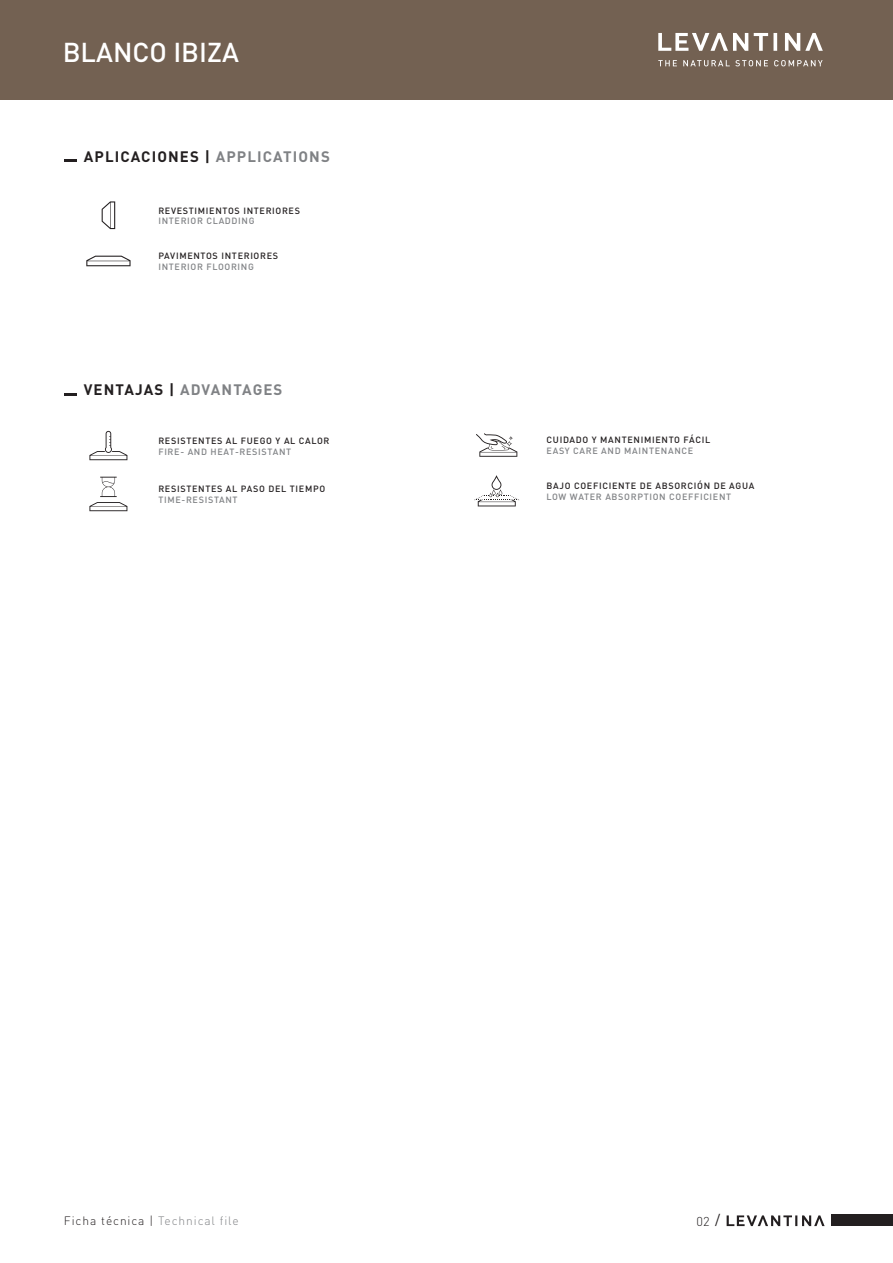
<style>
.page{position:relative;width:893px;height:1263px;background:#fff}
.page>*{position:absolute;margin:0;border:0;box-sizing:border-box;transform-origin:0 0}
.t1{font:500 27px "DIN";color:#fff}
.t2{font:700 15px "DIN";letter-spacing:.075em;color:#231f20}
.t3{font:700 15px "DIN";letter-spacing:.075em;color:#808285}
.t4{font:300 12.75px "DIN";color:#231f20}
.t5{font:300 12px "DIN";letter-spacing:.075em;color:#231f20}
.t6{font:500 9px "DIN";letter-spacing:.075em;color:#231f20}
.t7{font:500 9px "DIN";letter-spacing:.075em;color:#808285}
.s1{color:#808285}
.s2{color:#231f20}
.s3{font-weight:400;font-size:14.25px}
</style>
<div class="page">
<div style="left:0;top:0;width:893px;height:100px;background:#736152"></div>
<svg style="left:658px;top:33px;width:165px;height:33px"></svg>
<svg style="left:64px;top:159px;width:13px;height:2px"></svg>
<div style="left:831px;top:1215px;width:62px;height:11px;background:#231f20"></div>
<svg style="left:727px;top:1215px;width:98px;height:11px"></svg>
<svg style="left:102px;top:201px;width:13px;height:28px"></svg>
<svg style="left:86px;top:256px;width:45px;height:10px"></svg>
<svg style="left:64px;top:393px;width:13px;height:2px"></svg>
<svg style="left:89px;top:431px;width:38px;height:29px"></svg>
<svg style="left:89px;top:477px;width:38px;height:34px"></svg>
<svg style="left:476px;top:433px;width:41px;height:24px"></svg>
<svg style="left:474px;top:475px;width:45px;height:31px"></svg>
<h1 class="t1" style="left:63px;top:34px;width:178px">BLANCO IBIZA</h1>
<h2 class="t2" style="left:84px;top:146px;width:248px">APLICACIONES | <span class="s1">APPLICATIONS</span></h2>
<p class="t6" style="left:158px;top:204px;width:143px">REVESTIMIENTOS INTERIORES</p>
<p class="t7" style="left:158px;top:215px;width:98px">INTERIOR CLADDING</p>
<p class="t6" style="left:158px;top:250px;width:121px">PAVIMENTOS INTERIORES</p>
<p class="t7" style="left:158px;top:261px;width:97px">INTERIOR FLOORING</p>
<h2 class="t3" style="left:84px;top:380px;width:200px"><span class="s2">VENTAJAS |</span> ADVANTAGES</h2>
<p class="t6" style="left:158px;top:434px;width:173px">RESISTENTES AL FUEGO Y AL CALOR</p>
<p class="t7" style="left:158px;top:445px;width:134px">FIRE- AND HEAT-RESISTANT</p>
<p class="t6" style="left:158px;top:483px;width:168px">RESISTENTES AL PASO DEL TIEMPO</p>
<p class="t7" style="left:158px;top:494px;width:81px">TIME-RESISTANT</p>
<p class="t6" style="left:547px;top:434px;width:165px">CUIDADO Y MANTENIMIENTO FÁCIL</p>
<p class="t7" style="left:547px;top:445px;width:148px">EASY CARE AND MAINTENANCE</p>
<p class="t6" style="left:547px;top:480px;width:209px">BAJO COEFICIENTE DE ABSORCIÓN DE AGUA</p>
<p class="t7" style="left:547px;top:490px;width:186px">LOW WATER ABSORPTION COEFFICIENT</p>
<h3 class="t5" style="left:64px;top:1213px;width:176px">Ficha técnica | <span class="s1">Technical file</span></h3>
<h3 class="t4" style="left:696px;top:1213px;width:25px">02 <span class="s3">/</span></h3>
</div>
